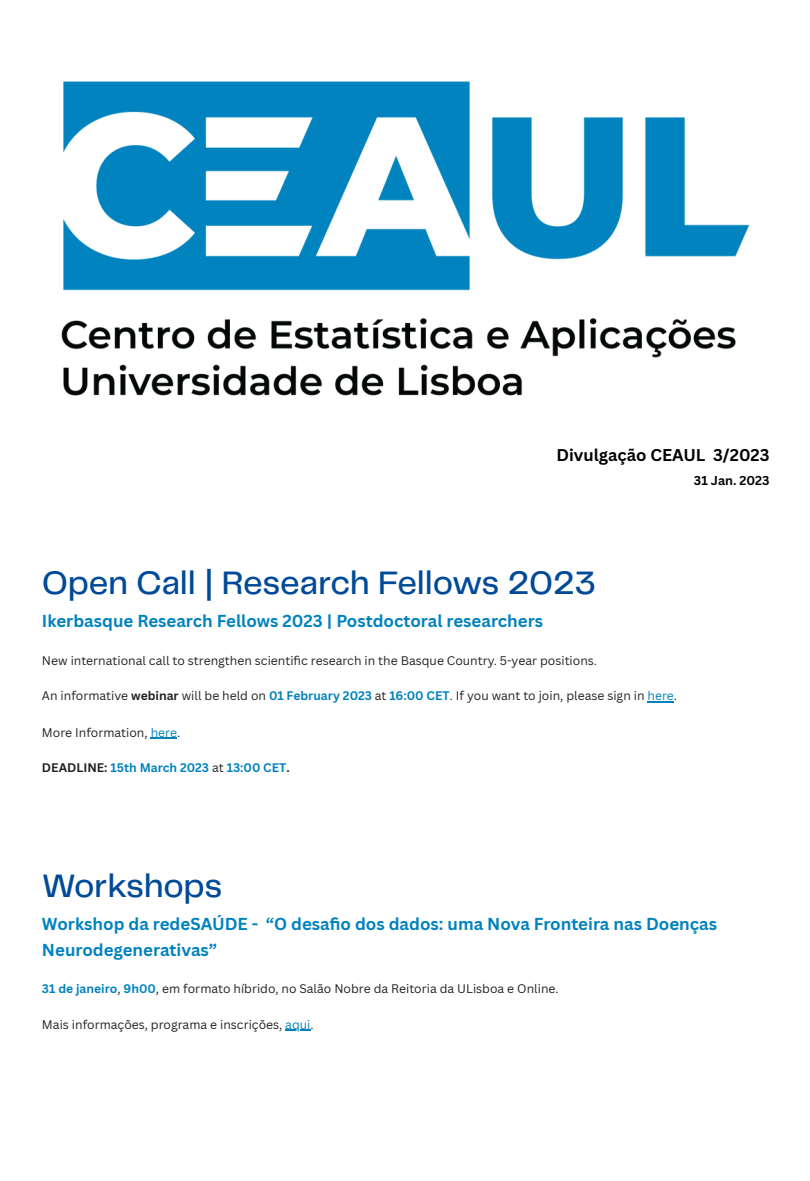
<style>
.page{position:relative;width:810px;height:1181px;background:#fff}
.page>*{position:absolute;margin:0;border:0;box-sizing:border-box;transform-origin:0 0}
.t1{font:500 33.75px "Telegraf";letter-spacing:-.01em;color:#004a98}
.t2{font:700 16.8px/26.2px "Canva Sans";color:#0082be}
.t3{font:700 16.5px "Canva Sans";color:#000}
.t4{font:700 12.6px "Canva Sans";color:#000}
.t5{font:12.15px "Canva Sans";color:#212121}
.t6{font:700 12.15px "Canva Sans";color:#0082be}
.s1{font-weight:700}
.s2{font-weight:700;color:#0082be}
.s3{color:#0082be}
.s4{color:#212121}
.s5{font-weight:400;color:#212121}
</style>
<div class="page">
<svg style="left:648px;top:701px;width:26px;height:1px"></svg>
<svg style="left:151px;top:737px;width:26px;height:1px"></svg>
<svg style="left:285px;top:1029px;width:25px;height:1px"></svg>
<img style="left:61px;top:81px;width:689px;height:315px">
<p class="t3" style="left:556px;top:443px;width:215px">Divulgação CEAUL 3/2023</p>
<p class="t4" style="left:694px;top:471px;width:77px">31 Jan. 2023</p>
<p class="t1" style="left:42px;top:568px;width:555px">Open Call | Research Fellows 2023</p>
<p class="t2" style="left:42px;top:607px;width:503px">Ikerbasque Research Fellows 2023 | Postdoctoral researchers</p>
<p class="t5" style="left:42px;top:651px;width:557px">New international call to strengthen scientifi c research in the Basque Country. 5-year positions.</p>
<p class="t5" style="left:42px;top:687px;width:637px">An informative <span class="s1">webinar</span> will be held on <span class="s2">01 February 2023</span> at <span class="s2">16:00 CET</span>. If you want to join, please sign in <span class="s3">here</span>.</p>
<p class="t5" style="left:42px;top:723px;width:140px">More Information, <span class="s3">here</span>.</p>
<p class="t6" style="left:42px;top:759px;width:249px"><span class="s4">DEADLINE:</span> 15th March 2023 <span class="s5">at</span> 13:00 CET<span class="s4">.</span></p>
<p class="t1" style="left:42px;top:871px;width:182px">Workshops</p>
<p class="t2" style="left:42px;top:910px;width:677px">Workshop da redeSAÚDE - “O desafio dos dados: uma Nova Fronteira nas Doenças<br>Neurodegenerativas”</p>
<p class="t5" style="left:42px;top:980px;width:518px"><span class="s2">31 de janeiro</span>, <span class="s2">9h00</span>, em formato híbrido, no Salão Nobre da Reitoria da ULisboa e Online.</p>
<p class="t5" style="left:42px;top:1015px;width:273px">Mais informações, programa e inscrições, <span class="s3">aqui</span>.</p>
</div>
